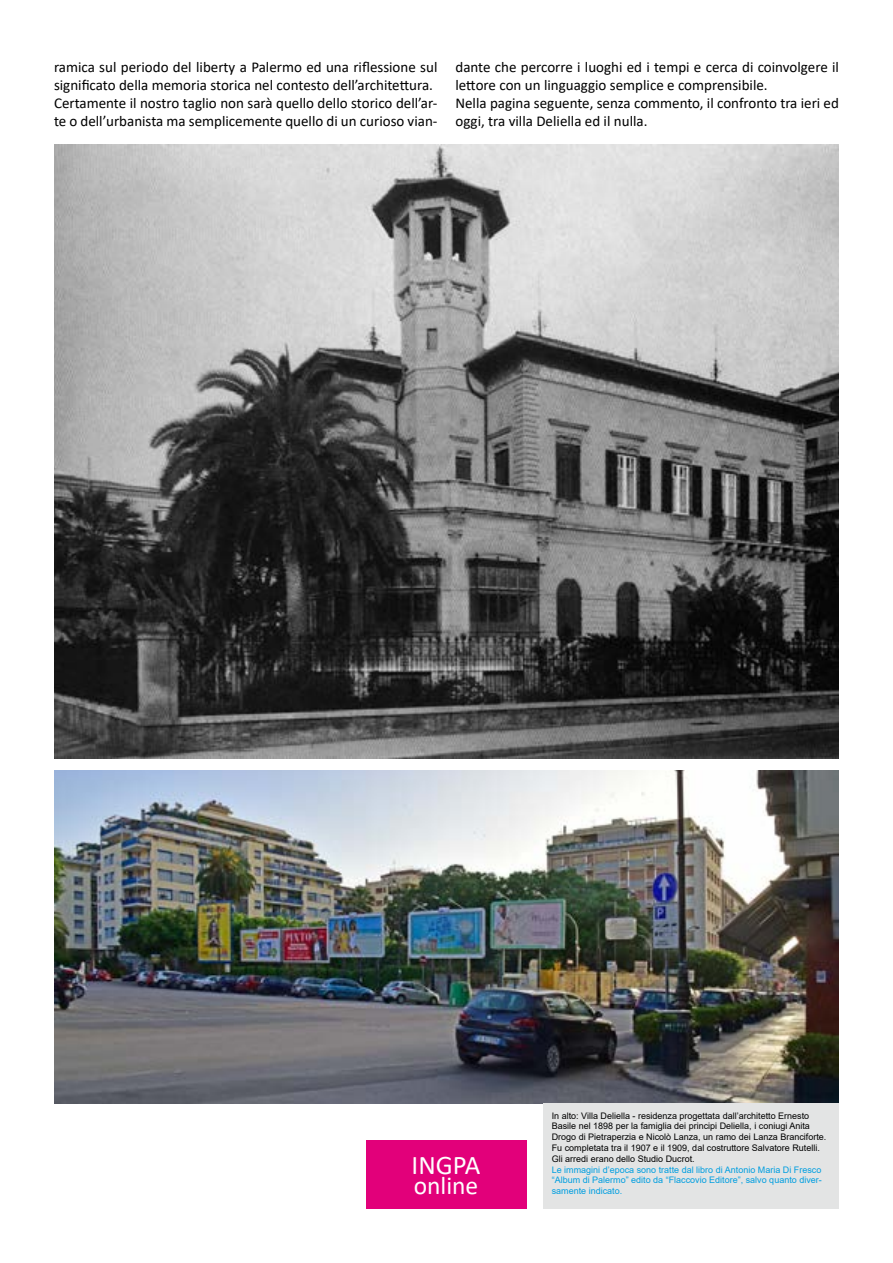
<style>
.page{position:relative;width:893px;height:1263px;background:#fff}
.page>*{position:absolute;margin:0;border:0;box-sizing:border-box;transform-origin:0 0}
.t1{font:27px "Calibri";color:#fff}
.t2{font:25.5px "Calibri";color:#fff}
.t3{font:15px/18px "Calibri";color:#000}
.t4{font:9px/10.8px "Arial";color:#000}
.t5{font:9px/10.8px "Arial";color:#009ee0;text-align:justify}
</style>
<div class="page">
<img style="left:54px;top:145px;width:785px;height:613px">
<img style="left:54px;top:770px;width:785px;height:333px">
<div style="left:543px;top:1103px;width:296px;height:106px;background:#e3e4e4"></div>
<div style="left:366px;top:1141px;width:161px;height:68px;background:#e2007a"></div>
<p class="t3" style="left:54px;top:58px;width:385px">ramica sul periodo del liberty a Palermo ed una riflessione sul significato della memoria storica nel contesto dell’architettura.<br>Certamente il nostro taglio non sarà quello dello storico dell’ar&shy;te o dell’urbanista ma semplicemente quello di un curioso vian-</p>
<p class="t3" style="left:455px;top:58px;width:385px">dante che percorre i luoghi ed i tempi e cerca di coinvolgere il lettore con un linguaggio semplice e comprensibile.<br>Nella pagina seguente, senza commento, il confronto tra ieri ed oggi, tra villa Deliella ed il nulla.</p>
<h1 class="t1" style="left:412px;top:1146px;width:70px">INGPA</h1>
<h2 class="t2" style="left:414px;top:1168px;width:66px">online</h2>
<p class="t4" style="left:552px;top:1110px;width:276px">In alto: Villa Deliella - residenza progettata dall’architetto Ernesto Basile nel 1898 per la famiglia dei principi Deliella, i coniugi Anita Drogo di Pietraperzia e Nicolò Lanza, un ramo dei Lanza Branciforte.<br>Fu completata tra il 1907 e il 1909, dal costruttore Salvatore Rutelli.<br>Gli arredi erano dello Studio Ducrot.</p>
<p class="t5" style="left:552px;top:1164px;width:272px">Le immagini d’epoca sono tratte dal libro di Antonio Maria Di Fresco “Album di Palermo” edito da “Flaccovio Editore”, salvo quanto diver&shy;samente indicato.</p>
</div>
